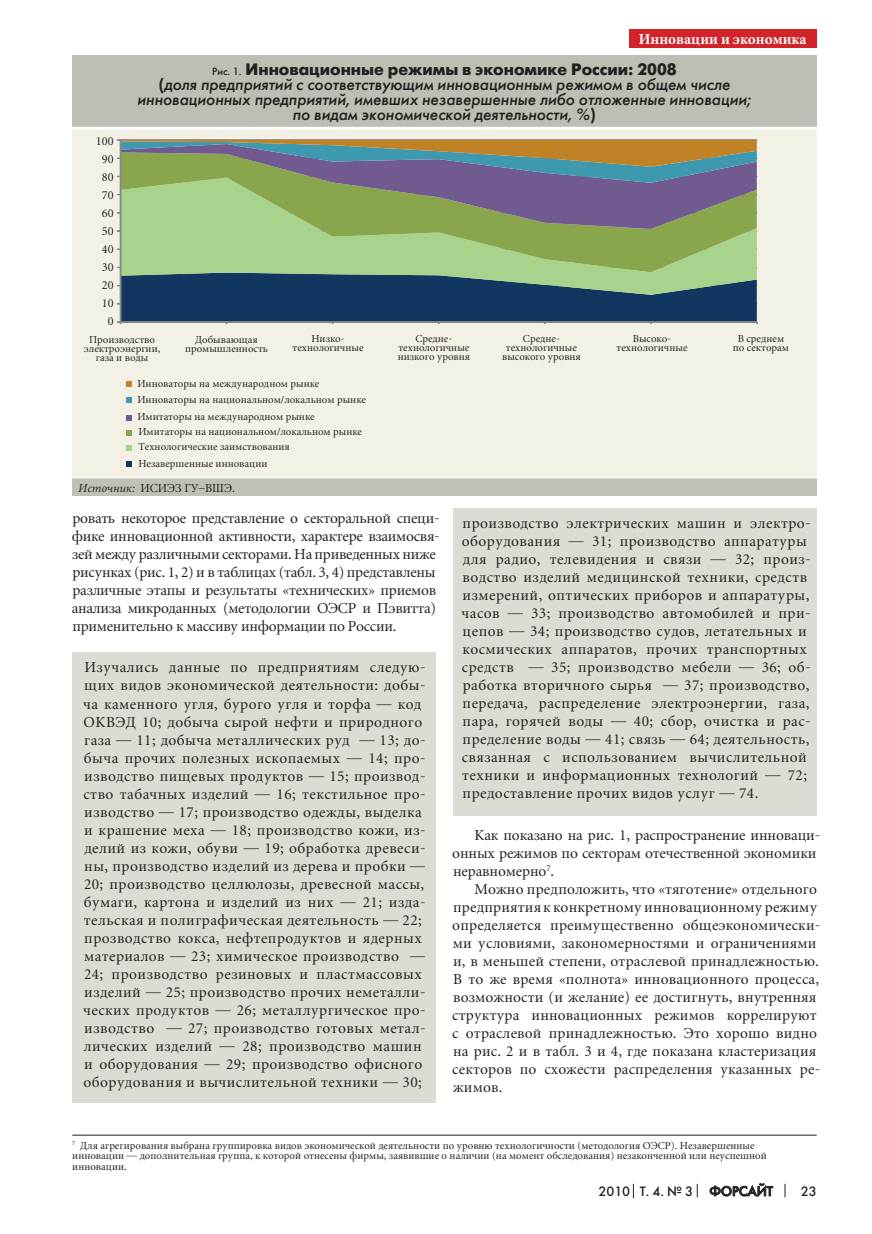
<style>
.page{position:relative;width:872px;height:1234px;background:#fff}
.page>*{position:absolute;margin:0;border:0;box-sizing:border-box;transform-origin:0 0}
.t1{font:italic 16.5px/15px "Futura Futuris C";color:#231f20;text-align:center}
.t2{font:15px/18px "Miniature";letter-spacing:.03em;color:#231f20}
.t3{font:15px/18px "Miniature";letter-spacing:.01em;color:#231f20}
.t4{font:15px/18px "Miniature";letter-spacing:-.02em;color:#231f20}
.t5{font:15px/18px "Miniature";letter-spacing:-.01em;color:#231f20}
.t6{font:700 15px "Miniature";color:#fff}
.t7{font:13.5px "Futura Futuris C";color:#231f20}
.t8{font:12px/18px "Miniature";color:#231f20;text-align:right}
.t9{font:10.5px/9px "Miniature";color:#231f20;text-align:center}
.s1{font-style:normal;font-size:10.5px}
.s2{font-weight:700;font-style:normal}
.s3{font-style:italic}
</style>
<div class="page">
<svg style="left:697px;top:1183px;width:1px;height:13px"></svg>
<svg style="left:784px;top:1183px;width:1px;height:13px"></svg>
<svg style="left:709px;top:1183px;width:64px;height:14px"></svg>
<div style="left:628px;top:30px;width:188px;height:18px;background:#d1232a"></div>
<svg style="left:633px;top:1183px;width:1px;height:14px"></svg>
<div style="left:72px;top:126px;width:744px;height:353px;background:#f3f0e5"></div>
<svg style="left:126px;top:461px;width:5px;height:5px"></svg>
<svg style="left:126px;top:445px;width:5px;height:5px"></svg>
<svg style="left:121px;top:229px;width:636px;height:38px;background:#9cc376"></svg>
<svg style="left:126px;top:430px;width:5px;height:5px"></svg>
<svg style="left:121px;top:183px;width:636px;height:46px;background:#879475"></svg>
<svg style="left:126px;top:398px;width:5px;height:5px"></svg>
<svg style="left:126px;top:381px;width:5px;height:5px"></svg>
<hr style="left:120px;top:140px;width:1px;height:182px;background:#888787">
<svg style="left:117px;top:140px;width:640px;height:43px;background:#7e8371"></svg>
<svg style="left:117px;top:267px;width:640px;height:56px;background:#3a5f6d"></svg>
<svg style="left:126px;top:415px;width:5px;height:5px"></svg>
<div style="left:72px;top:55px;width:744px;height:72px;background:#bfbeb4"></div>
<div style="left:72px;top:478px;width:744px;height:17px;background:#bec2b5"></div>
<hr style="left:72px;top:1134px;width:744px;height:1px;background:#231f20">
<div style="left:72px;top:652px;width:364px;height:450px;background:#dcdbd4"></div>
<div style="left:453px;top:509px;width:363px;height:306px;background:#dcdbd4"></div>
<hr style="left:68px;top:127px;width:761px;height:3px;background:#fff">
<hr style="left:62px;top:477px;width:782px;height:1px;background:#fff">
<p class="t6" style="left:639px;top:31px;width:169px">Инновации и экономика</p>
<p class="t8" style="left:96px;top:133px;width:19px">100<br>90<br>80<br>70<br>60<br>50<br>40<br>30<br>20<br>10<br>0</p>
<p class="t1" style="left:137px;top:61px;width:615px"><span class="s1">Рис. 1.</span> <span class="s2">Инновационные режимы в экономике России: 2008<br>(</span>доля предприятий с соответствующим инновационным режимом в общем числе инновационных предприятий, имевших незавершенные либо отложенные инновации; по видам экономической деятельности, %<span class="s2">)</span></p>
<p class="t9" style="left:84px;top:335px;width:78px">Производство электроэнергии, газа и воды</p>
<p class="t9" style="left:185px;top:335px;width:84px">Добывающая промышленность</p>
<p class="t9" style="left:292px;top:334px;width:72px">Низко&shy;технологичные</p>
<p class="t9" style="left:398px;top:334px;width:74px">Средне&shy;технологичные низкого уровня</p>
<p class="t9" style="left:502px;top:334px;width:80px">Средне&shy;технологичные высокого уровня</p>
<p class="t9" style="left:616px;top:334px;width:72px">Высоко&shy;технологичные</p>
<p class="t9" style="left:733px;top:334px;width:58px">В среднем по секторам</p>
<p class="t9" style="left:137px;top:379px;width:183px">Инноваторы на международном рынке</p>
<p class="t9" style="left:137px;top:392px;width:230px;line-height:16.4px;text-align:left">Инноваторы на национальном/локальном рынке<br>Имитаторы на международном рынке</p>
<p class="t9" style="left:138px;top:427px;width:225px">Имитаторы на национальном/локальном рынке</p>
<p class="t9" style="left:138px;top:442px;width:153px">Технологические заимствования</p>
<p class="t9" style="left:138px;top:459px;width:131px">Незавершенные инновации</p>
<p class="t8" style="left:78px;top:479px;width:159px"><span class="s3">Источник:</span> ИСИЭЗ ГУ–ВШЭ.</p>
<p class="t4" style="left:72px;top:510px;width:369px">ровать некоторое представление о секторальной специ&shy;фике инновационной активности, характере взаимосвя&shy;зей между различными секторами. На приведенных ниже рисунках (рис. 1, 2) и в таблицах (табл. 3, 4) представлены различные этапы и результаты «технических» приемов анализа микроданных (методологии ОЭСР и Пэвитта) применительно к массиву информации по России.</p>
<p class="t2" style="left:83px;top:659px;width:344px">Изучались данные по предприятиям следую&shy;щих видов экономической деятельности: добы&shy;ча каменного угля, бурого угля и торфа — код ОКВЭД 10; добыча сырой нефти и природного газа — 11; добыча металлических руд — 13; до&shy;быча прочих полезных ископаемых — 14; про&shy;изводство пищевых продуктов — 15; производ&shy;ство табачных изделий — 16; текстильное про&shy;изводство — 17; производство одежды, выделка и крашение меха — 18; производство кожи, из&shy;делий из кожи, обуви — 19; обработка древеси&shy;ны, производство изделий из дерева и пробки — 20; производство целлюлозы, древесной массы, бумаги, картона и изделий из них — 21; изда&shy;тельская и полиграфическая деятельность — 22; прозводство кокса, нефтепродуктов и ядерных материалов — 23; химическое производство — 24; производство резиновых и пластмассовых изделий — 25; производство прочих неметалли&shy;ческих продуктов — 26; металлургическое про&shy;изводство — 27; производство готовых метал&shy;лических изделий — 28; производство машин и оборудования — 29; производство офисного оборудования и вычислительной техники — 30;</p>
<p class="t2" style="left:461px;top:515px;width:351px">производство электрических машин и электро&shy;оборудования — 31; производство аппаратуры для радио, телевидения и связи — 32; произ&shy;водство изделий медицинской техники, средств измерений, оптических приборов и аппаратуры, часов — 33; производство автомобилей и при&shy;цепов — 34; производство судов, летательных и космических аппаратов, прочих транспортных средств — 35; производство мебели — 36; об&shy;работка вторичного сырья — 37; производство, передача, распределение электроэнергии, газа, пара, горячей воды — 40; сбор, очистка и рас&shy;пределение воды — 41; связь — 64; деятельность, связанная с использованием вычислительной техники и информационных технологий — 72; предоставление прочих видов услуг — 74.</p>
<p class="t5" style="left:452px;top:826px;width:369px;text-indent:22px">Как показано на рис. 1, распространение инноваци&shy;онных режимов по секторам отечественной экономики неравномерно<sup>7</sup>.</p>
<p class="t3" style="left:452px;top:880px;width:369px;text-indent:22px">Можно предположить, что «тяготение» отдельного предприятия к конкретному инновационному режиму определяется преимущественно общеэкономически&shy;ми условиями, закономерностями и ограничениями и, в меньшей степени, отраслевой принадлежностью.<br>В то же время «полнота» инновационного процесса, возможности (и желание) ее достигнуть, внутренняя структура инновационных режимов коррелируют с отраслевой принадлежностью. Это хорошо видно на рис. 2 и в табл. 3 и 4, где показана кластеризация секторов по схожести распределения указанных ре&shy;жимов.</p>
<p class="t9" style="left:72px;top:1140px;width:696px;line-height:10.5px;text-align:left"><sup>7</sup> Для агрегирования выбрана группировка видов экономической деятельности по уровню технологичности (методология ОЭСР). Незавершенные инновации — дополнительная группа, к которой отнесены фирмы, заявившие о наличии (на момент обследования) незаконченной или неуспешной инновации.</p>
<p class="t7" style="left:598px;top:1182px;width:176px">2010 Т. 4. № 3 Форсайт</p>
<p class="t7" style="left:801px;top:1182px;width:17px">23</p>
</div>
